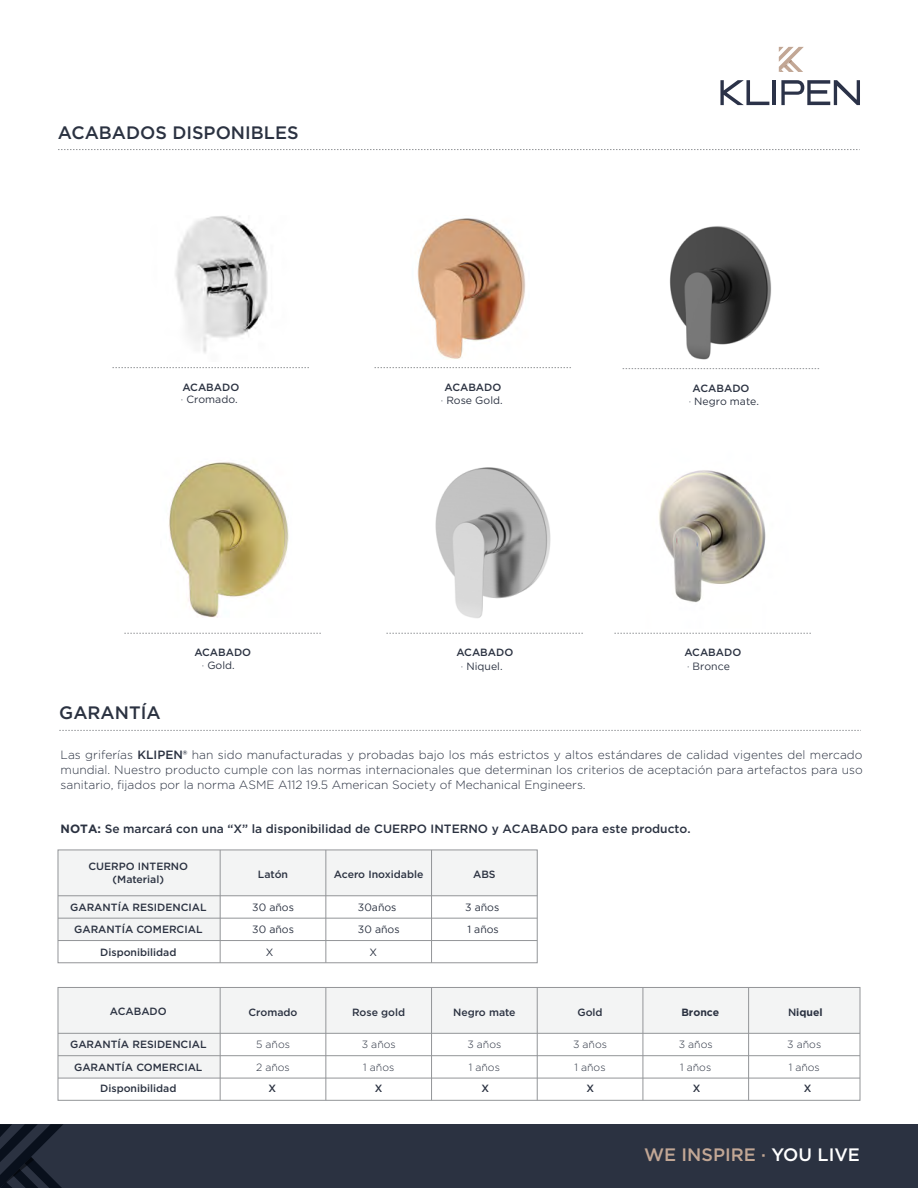
<style>
.page{position:relative;width:918px;height:1188px;background:#fff}
.page>*{position:absolute;margin:0;border:0;box-sizing:border-box;transform-origin:0 0}
.t1{font:500 18px "Gotham";color:#2b3241}
.t2{font:500 18px "Gotham";color:#c2a795}
.t3{font:300 12px/15px "Gotham";color:#2b3241;text-align:justify}
.t4{font:500 12px "Gotham";color:#2b3241}
.t5{font:500 10.5px/22px "Gotham";color:#2b3241;text-align:center}
.t6{font:300 10.5px/22.2px "Gotham";color:#2b3241}
.t7{font:10.5px/12.5px "Gotham";color:#2b3241;text-align:center}
.t8{font:10.5px/22.2px "Gotham";color:#2b3241}
.t9{font:700 10.5px "Gotham";color:#2b3241}
.s1{font-weight:500}
.s2{font-weight:300}
.s3{font-weight:400}
.s4{font-weight:700}
.s5{color:#fff}
</style>
<div class="page">
<div style="left:0;top:1124px;width:918px;height:64px;background:#2b3241"></div>
<svg style="left:0;top:1124px;width:63px;height:64px"></svg>
<svg style="left:720px;top:80px;width:49px;height:25px"></svg>
<hr style="left:772px;top:80px;width:4px;height:25px;background:#2b3248">
<svg style="left:781px;top:80px;width:79px;height:25px"></svg>
<svg style="left:779px;top:47px;width:25px;height:25px"></svg>
<svg style="left:58px;top:149px;width:802px;height:1px"></svg>
<div style="left:220px;top:987px;width:640px;height:46px;background:#f3f4f4"></div>
<div style="left:58px;top:987px;width:162px;height:91px;background:#f3f4f4"></div>
<svg style="left:59px;top:730px;width:802px;height:1px"></svg>
<div style="left:58px;top:987px;width:802px;height:114px;border:1px solid #939598"></div>
<hr style="left:220px;top:987px;width:1px;height:113px;background:#939598">
<hr style="left:326px;top:987px;width:1px;height:113px;background:#939598">
<hr style="left:431px;top:987px;width:1px;height:113px;background:#939598">
<hr style="left:537px;top:987px;width:1px;height:113px;background:#939598">
<hr style="left:643px;top:987px;width:1px;height:113px;background:#939598">
<hr style="left:748px;top:987px;width:1px;height:113px;background:#939598">
<hr style="left:58px;top:1033px;width:802px;height:1px;background:#939598">
<hr style="left:58px;top:1055px;width:802px;height:1px;background:#939598">
<hr style="left:58px;top:1078px;width:802px;height:1px;background:#939598">
<img style="left:168px;top:462px;width:121px;height:156px">
<svg style="left:124px;top:633px;width:197px;height:1px"></svg>
<svg style="left:386px;top:633px;width:197px;height:1px"></svg>
<img style="left:435px;top:467px;width:116px;height:151px">
<img style="left:659px;top:470px;width:107px;height:133px">
<svg style="left:614px;top:633px;width:197px;height:1px"></svg>
<img style="left:175px;top:216px;width:93px;height:137px">
<svg style="left:112px;top:367px;width:197px;height:1px"></svg>
<svg style="left:375px;top:367px;width:196px;height:1px"></svg>
<img style="left:417px;top:218px;width:109px;height:141px">
<svg style="left:623px;top:368px;width:197px;height:1px"></svg>
<img style="left:669px;top:226px;width:102px;height:134px">
<div style="left:220px;top:850px;width:317px;height:46px;background:#f3f4f4"></div>
<div style="left:58px;top:850px;width:162px;height:91px;background:#f3f4f4"></div>
<div style="left:58px;top:850px;width:479px;height:113px;border:1px solid #939598"></div>
<hr style="left:220px;top:850px;width:1px;height:113px;background:#939598">
<hr style="left:431px;top:850px;width:1px;height:113px;background:#939598">
<hr style="left:58px;top:896px;width:479px;height:1px;background:#939598">
<hr style="left:58px;top:918px;width:479px;height:1px;background:#939598">
<hr style="left:58px;top:940px;width:479px;height:1px;background:#939598">
<hr style="left:326px;top:850px;width:1px;height:113px;background:#939598">
<h1 class="t1" style="left:58px;top:121px;width:242px">ACABADOS DISPONIBLES</h1>
<p class="t7" style="left:181px;top:381px;width:60px;text-align:left"><span class="s1">ACABADO </span><span class="s2">·</span> Cromado.</p>
<p class="t7" style="left:441px;top:380px;width:63px;line-height:13.2px"><span class="s1">ACABADO </span><span class="s2">·</span> Rose Gold.</p>
<p class="t7" style="left:689px;top:381px;width:72px;line-height:13.5px"><span class="s1">ACABADO<br></span><span class="s2">·</span> Negro mate.</p>
<h1 class="t1" style="left:59px;top:701px;width:103px">GARANTÍA</h1>
<p class="t5" style="left:202px;top:646px;width:51px;line-height:12.5px;text-align:left;text-indent:-7px">ACABADO <span class="s2">·</span> <span class="s3">Gold.</span></p>
<p class="t5" style="left:456px;top:646px;width:58px;line-height:13.2px">ACABADO <span class="s2">·</span> <span class="s3">Niquel.</span></p>
<p class="t5" style="left:684px;top:646px;width:58px;line-height:13.5px;text-align:left">ACABADO <span class="s2">·</span> <span class="s3">Bronce</span></p>
<p class="t3" style="left:61px;top:747px;width:804px">Las griferías <span class="s1">KLIPEN®</span> han sido manufacturadas y probadas bajo los más estrictos y altos estándares de calidad vigentes del mercado mundial. Nuestro producto cumple con las normas internacionales que determinan los criterios de aceptación para artefactos para uso sanitario, fijados por la norma ASME A112 19.5 American Society of Mechanical Engineers.</p>
<p class="t4" style="left:61px;top:821px;width:632px"><span class="s4">NOTA:</span> Se marcará con una “X” la disponibilidad de CUERPO INTERNO y ACABADO para este producto.</p>
<p class="t5" style="left:89px;top:860px;width:101px;line-height:12.6px">CUERPO INTERNO (Material)</p>
<p class="t5" style="left:70px;top:896px;width:138px">GARANTÍA RESIDENCIAL<br>GARANTÍA COMERCIAL<br>Disponibilidad</p>
<p class="t5" style="left:110px;top:1000px;width:58px">ACABADO</p>
<p class="t5" style="left:70px;top:1034px;width:138px">GARANTÍA RESIDENCIAL<br>GARANTÍA COMERCIAL<br>Disponibilidad</p>
<p class="t5" style="left:258px;top:863px;width:32px">Latón</p>
<p class="t8" style="left:252px;top:896px;width:43px">30 años<br>30 años</p>
<p class="t5" style="left:334px;top:863px;width:91px">Acero Inoxidable</p>
<p class="t8" style="left:358px;top:896px;width:43px">30años<br>30 años</p>
<p class="t8" style="left:266px;top:941px;width:9px">X</p>
<p class="t8" style="left:369px;top:941px;width:9px">X</p>
<p class="t5" style="left:249px;top:1001px;width:50px">Cromado</p>
<p class="t6" style="left:256px;top:1033px;width:35px">5 años<br>2 años</p>
<p class="t5" style="left:352px;top:1001px;width:55px">Rose gold</p>
<p class="t6" style="left:362px;top:1033px;width:35px">3 años<br>1 años</p>
<p class="t5" style="left:268px;top:1078px;width:9px">X</p>
<p class="t5" style="left:375px;top:1078px;width:9px">X</p>
<p class="t5" style="left:473px;top:863px;width:24px">ABS</p>
<p class="t8" style="left:465px;top:896px;width:36px">3 años<br>1 años</p>
<p class="t5" style="left:453px;top:1001px;width:64px">Negro mate</p>
<p class="t6" style="left:467px;top:1033px;width:35px">3 años<br>1 años</p>
<p class="t5" style="left:577px;top:1001px;width:27px">Gold</p>
<p class="t6" style="left:573px;top:1033px;width:35px">3 años<br>1 años</p>
<p class="t9" style="left:681px;top:1005px;width:39px">Bronce</p>
<p class="t6" style="left:679px;top:1033px;width:35px">3 años<br>1 años</p>
<p class="t5" style="left:481px;top:1078px;width:9px">X</p>
<p class="t5" style="left:586px;top:1078px;width:9px">X</p>
<p class="t5" style="left:693px;top:1078px;width:9px">X</p>
<p class="t9" style="left:788px;top:1005px;width:36px"><span class="s1">N</span>iquel</p>
<p class="t6" style="left:787px;top:1033px;width:35px">3 años<br>1 años</p>
<p class="t5" style="left:804px;top:1078px;width:9px">X</p>
<h1 class="t2" style="left:644px;top:1143px;width:217px">WE INSPIRE · <span class="s5">YOU LIVE</span></h1>
</div>
